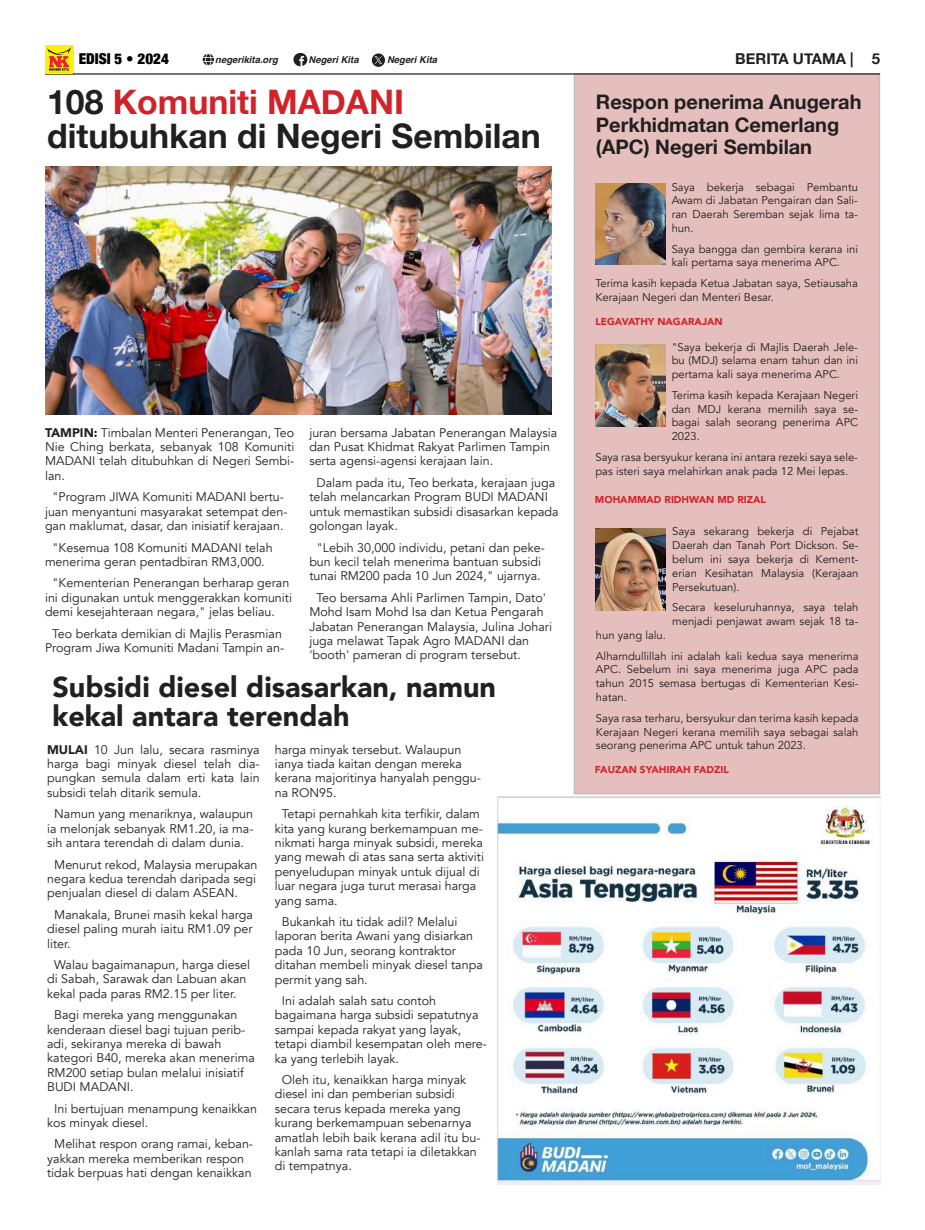
<style>
.page{position:relative;width:925px;height:1230px;background:#fff}
.page>*{position:absolute;margin:0;border:0;box-sizing:border-box;transform-origin:0 0}
.t1{font:700 33.75px/33.8px "Helvetica Neue";color:#231f20}
.t2{font:900 28.75px/28.8px "Avenir";color:#231f20}
.t3{font:700 20px/22.5px "Helvetica Neue";color:#231f20}
.t4{font:700 15px "Helvetica Neue";color:#231f20}
.t5{font:900 condensed 15px "Helvetica Neue";color:#000}
.t6{font:12.5px/14.4px "Avenir";color:#231f20}
.t7{font:11.25px/13.8px "Avenir";color:#231f20;text-align:justify}
.t8{font:900 10px "Avenir";color:#d1232a}
.t9{font:italic 700 9.5px "Helvetica";color:#231f20}
.s1{color:#d1232a}
.s2{font-weight:900}
</style>
<div class="page">
<hr style="left:45px;top:73px;width:835px;height:2px;background:#231f20">
<svg style="left:293px;top:53px;width:14px;height:13px"></svg>
<svg style="left:372px;top:53px;width:13px;height:14px"></svg>
<svg style="left:203px;top:54px;width:11px;height:11px"></svg>
<img style="left:45px;top:45px;width:28px;height:28px">
<div style="left:574px;top:74px;width:305px;height:719px;background:#e4bfbd"></div>
<img style="left:498px;top:796px;width:382px;height:389px">
<img style="left:595px;top:183px;width:70px;height:82px">
<img style="left:595px;top:345px;width:70px;height:81px">
<img style="left:596px;top:528px;width:70px;height:82px">
<img style="left:45px;top:167px;width:507px;height:247px">
<p class="t5" style="left:79px;top:47px;width:92px">EDISI 5 • 2024</p>
<p class="t9" style="left:215px;top:54px;width:64px">negerikita.org</p>
<p class="t9" style="left:309px;top:54px;width:51px">Negeri Kita</p>
<p class="t9" style="left:387px;top:54px;width:51px">Negeri Kita</p>
<p class="t4" style="left:735px;top:47px;width:120px">BERITA UTAMA |</p>
<h1 class="t1" style="left:47px;top:86px;width:495px">108 <span class="s1">Komuniti MADANI </span>ditubuhkan di Negeri Sembilan</h1>
<h3 class="t3" style="left:596px;top:91px;width:267px">Respon penerima Anugerah<br>Perkhidmatan Cemerlang (APC) Negeri Sembilan</h3>
<p class="t6" style="left:45px;top:425px;width:251px;text-align:justify"><span class="s2">TAMPIN:</span> Timbalan Menteri Penerangan, Teo Nie Ching berkata, sebanyak 108 Komuniti MADANI telah ditubuhkan di Negeri Sembi&shy;lan.</p>
<p class="t6" style="left:45px;top:490px;width:244px;text-align:center">"Program JIWA Komuniti MADANI bertu&shy;juan menyantuni masyarakat setempat den&shy;gan maklumat, dasar, dan inisiatif kerajaan.</p>
<p class="t6" style="left:45px;top:540px;width:229px;text-indent:7px">"Kesemua 108 Komuniti MADANI telah menerima geran pentadbiran RM3,000.</p>
<p class="t6" style="left:45px;top:576px;width:249px;text-indent:7px">"Kementerian Penerangan berharap geran ini digunakan untuk menggerakkan komuniti demi kesejahteraan negara," jelas beliau.</p>
<p class="t6" style="left:45px;top:626px;width:241px;text-align:center">Teo berkata demikian di Majlis Perasmian<br>Program Jiwa Komuniti Madani Tampin an-</p>
<p class="t6" style="left:309px;top:425px;width:249px">juran bersama Jabatan Penerangan Malaysia dan Pusat Khidmat Rakyat Parlimen Tampin serta agensi-agensi kerajaan lain.</p>
<p class="t6" style="left:309px;top:475px;width:251px;text-indent:7px">Dalam pada itu, Teo berkata, kerajaan juga telah melancarkan Program BUDI MADANI untuk memastikan subsidi disasarkan kepada golongan layak.</p>
<p class="t6" style="left:309px;top:540px;width:237px;text-align:center">"Lebih 30,000 individu, petani dan peke&shy;bun kecil telah menerima bantuan subsidi tunai RM200 pada 10 Jun 2024," ujarnya.</p>
<p class="t6" style="left:309px;top:590px;width:244px;text-indent:7px">Teo bersama Ahli Parlimen Tampin, Dato' Mohd Isam Mohd Isa dan Ketua Pengarah Jabatan Penerangan Malaysia, Julina Johari juga melawat Tapak Agro MADANI dan 'booth' pameran di program tersebut.</p>
<h2 class="t2" style="left:52px;top:672px;width:445px">Subsidi diesel disasarkan, namun kekal antara terendah</h2>
<p class="t6" style="left:47px;top:742px;width:214px;text-align:justify"><span class="s2">MULAI</span> 10 Jun lalu, secara rasminya harga bagi minyak diesel telah dia&shy;pungkan semula dalam erti kata lain subsidi telah ditarik semula.</p>
<p class="t6" style="left:47px;top:807px;width:208px;text-align:justify;text-indent:7px">Namun yang menariknya, walaupun ia melonjak sebanyak RM1.20, ia ma&shy;sih antara terendah di dalam dunia.</p>
<p class="t6" style="left:47px;top:857px;width:212px;text-align:justify;text-indent:7px">Menurut rekod, Malaysia merupakan negara kedua terendah daripada segi penjualan diesel di dalam ASEAN.</p>
<p class="t6" style="left:47px;top:907px;width:207px;text-align:justify;text-indent:7px">Manakala, Brunei masih kekal harga diesel paling murah iaitu RM1.09 per liter.</p>
<p class="t6" style="left:47px;top:957px;width:204px;text-indent:7px">Walau bagaimanapun, harga diesel di Sabah, Sarawak dan Labuan akan kekal pada paras RM2.15 per liter.</p>
<p class="t6" style="left:47px;top:1008px;width:209px;text-indent:7px">Bagi mereka yang menggunakan kenderaan diesel bagi tujuan perib&shy;adi, sekiranya mereka di bawah kategori B40, mereka akan menerima<br>RM200 setiap bulan melalui inisiatif<br>BUDI MADANI.</p>
<p class="t6" style="left:47px;top:1101px;width:211px;text-indent:7px">Ini bertujuan menampung kenaikkan kos minyak diesel.</p>
<p class="t6" style="left:47px;top:1137px;width:207px;text-indent:7px">Melihat respon orang ramai, keban&shy;yakkan mereka memberikan respon tidak berpuas hati dengan kenaikkan</p>
<p class="t6" style="left:275px;top:742px;width:208px">harga minyak tersebut. Walaupun ianya tiada kaitan dengan mereka kerana majoritinya hanyalah penggu&shy;na RON95.</p>
<p class="t6" style="left:275px;top:807px;width:211px;text-indent:7px">Tetapi pernahkah kita terfikir, dalam kita yang kurang berkemampuan me&shy;nikmati harga minyak subsidi, mereka yang mewah di atas sana serta aktiviti penyeludupan minyak untuk dijual di luar negara juga turut merasai harga yang sama.</p>
<p class="t6" style="left:275px;top:914px;width:210px;text-indent:7px">Bukankah itu tidak adil? Melalui laporan berita Awani yang disiarkan pada 10 Jun, seorang kontraktor ditahan membeli minyak diesel tanpa permit yang sah.</p>
<p class="t6" style="left:275px;top:993px;width:214px;text-indent:7px">Ini adalah salah satu contoh bagaimana harga subsidi sepatutnya sampai kepada rakyat yang layak, tetapi diambil kesempatan oleh mere&shy;ka yang terlebih layak.</p>
<p class="t6" style="left:275px;top:1072px;width:207px;text-indent:7px">Oleh itu, kenaikkan harga minyak diesel ini dan pemberian subsidi secara terus kepada mereka yang kurang berkemampuan sebenarnya amatlah lebih baik kerana adil itu bu&shy;kanlah sama rata tetapi ia diletakkan di tempatnya.</p>
<p class="t7" style="left:672px;top:180px;width:188px">Saya bekerja sebagai Pembantu Awam di Jabatan Pengairan dan Sali&shy;ran Daerah Seremban sejak lima ta&shy;hun.</p>
<p class="t7" style="left:672px;top:242px;width:188px">Saya bangga dan gembira kerana ini kali pertama saya menerima APC.</p>
<p class="t7" style="left:595px;top:277px;width:264px">Terima kasih kepada Ketua Jabatan saya, Setiausaha<br>Kerajaan Negeri dan Menteri Besar.</p>
<p class="t8" style="left:595px;top:312px;width:129px">LEGAVATHY NAGARAJAN</p>
<p class="t7" style="left:672px;top:340px;width:188px">"Saya bekerja di Majlis Daerah Jele&shy;bu (MDJ) selama enam tahun dan ini pertama kali saya menerima APC.</p>
<p class="t7" style="left:672px;top:388px;width:188px">Terima kasih kepada Kerajaan Negeri dan MDJ kerana memilih saya se&shy;bagai salah seorang penerima APC 2023.</p>
<p class="t7" style="left:595px;top:450px;width:264px">Saya rasa bersyukur kerana ini antara rezeki saya sele&shy;pas isteri saya melahirkan anak pada 12 Mei lepas.</p>
<p class="t8" style="left:595px;top:491px;width:172px">MOHAMMAD RIDHWAN MD RIZAL</p>
<p class="t7" style="left:672px;top:525px;width:188px">Saya sekarang bekerja di Pejabat Daerah dan Tanah Port Dickson. Se&shy;belum ini saya bekerja di Kement&shy;erian Kesihatan Malaysia (Kerajaan Persekutuan).</p>
<p class="t7" style="left:672px;top:601px;width:188px">Secara keseluruhannya, saya telah menjadi penjawat awam sejak 18 ta-</p>
<p class="t7" style="left:596px;top:625px;width:264px;line-height:20.9px">hun yang lalu.<br>Alhamdullillah ini adalah kali kedua saya menerima</p>
<p class="t7" style="left:596px;top:663px;width:264px">APC. Sebelum ini saya menerima juga APC pada tahun 2015 semasa bertugas di Kementerian Kesi&shy;hatan.</p>
<p class="t7" style="left:596px;top:711px;width:264px">Saya rasa terharu, bersyukur dan terima kasih kepada Kerajaan Negeri kerana memilih saya sebagai salah seorang penerima APC untuk tahun 2023.</p>
<p class="t8" style="left:595px;top:761px;width:135px">FAUZAN SYAHIRAH FADZIL</p>
<p class="t4" style="left:872px;top:47px;width:10px">5</p>
</div>
